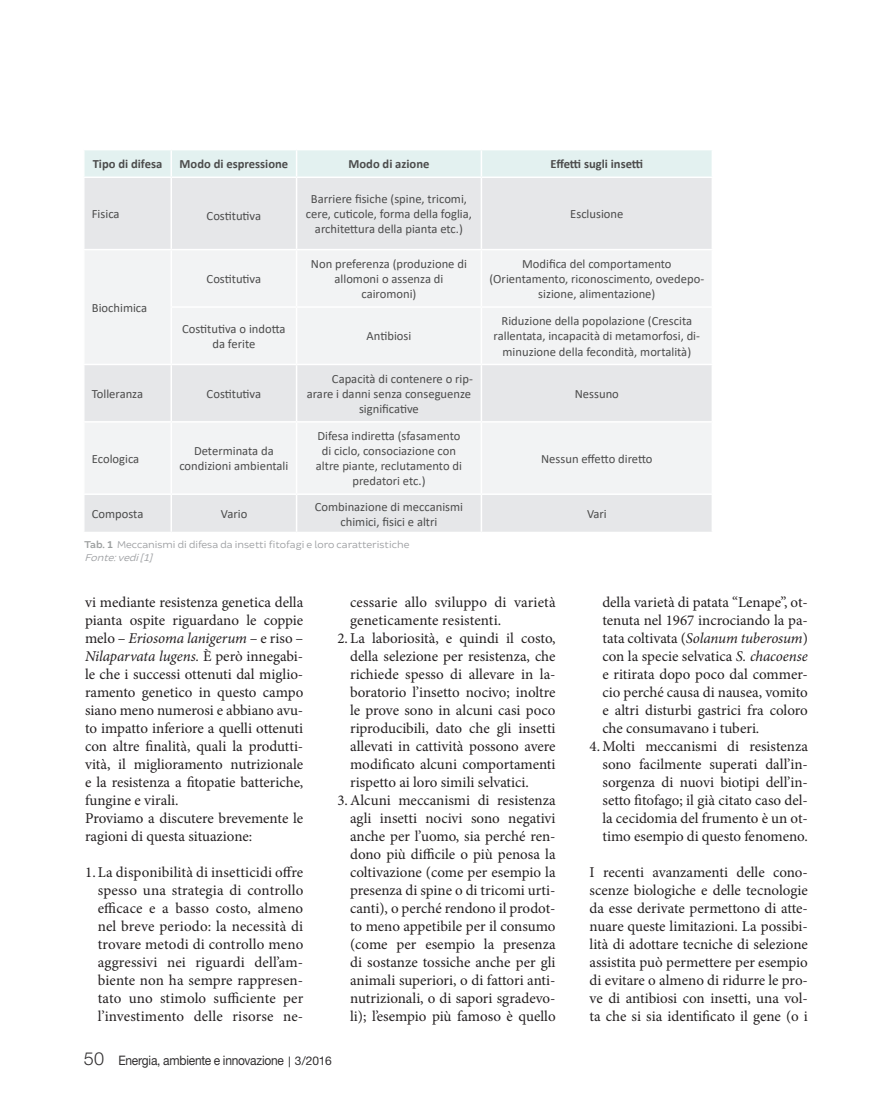
<style>
.page{position:relative;width:893px;height:1106px;background:#fff}
.page>*{position:absolute;margin:0;border:0;box-sizing:border-box;transform-origin:0 0}
.t1{font:15px/18px "Minion Pro";color:#231f20}
.t2{font:italic 15px "Minion Pro";letter-spacing:-.01em;color:#231f20}
.t3{font:13.05px "Helvetica Neue LT Std";letter-spacing:-.02em;color:#312f30;scale:.92 1}
.t4{font:12.6px/15.1px "Calibri";color:#4c4c4c;text-align:center}
.t5{font:700 12.6px "Calibri";color:#4c4c4c}
.t6{font:10.5px/13.5px "Brocha";color:#9d9fa2}
.s1{font-weight:600;color:#9c9f9f}
.s2{font-style:italic}
.s3{font-family:"Helvetica Neue";font-weight:300;font-size:18px}
.s4{font-family:"Calibri";font-size:12px}
.s5{font-size:12px}
.s6{font-style:normal}
</style>
<div class="page">
<div style="left:85px;top:178px;width:627px;height:353px;background:#e6e7e9"></div>
<svg style="left:85px;top:250px;width:627px;height:243px;fill:#f2f3f4"></svg>
<div style="left:84px;top:150px;width:628px;height:26px;background:#e3f1f0"></div>
<hr style="left:171px;top:178px;width:1px;height:71px;background:#fff">
<hr style="left:296px;top:178px;width:1px;height:71px;background:#fff">
<hr style="left:481px;top:178px;width:1px;height:71px;background:#fff">
<hr style="left:171px;top:365px;width:1px;height:56px;background:#fff">
<hr style="left:296px;top:365px;width:1px;height:56px;background:#fff">
<hr style="left:481px;top:365px;width:1px;height:56px;background:#fff">
<hr style="left:481px;top:495px;width:1px;height:36px;background:#fff">
<hr style="left:296px;top:495px;width:1px;height:36px;background:#fff">
<hr style="left:171px;top:495px;width:1px;height:36px;background:#fff">
<hr style="left:83px;top:249px;width:88px;height:1px;background:#fff">
<hr style="left:83px;top:364px;width:88px;height:1px;background:#fff">
<hr style="left:171px;top:249px;width:126px;height:1px;background:#fff">
<hr style="left:171px;top:250px;width:1px;height:56px;background:#fff">
<hr style="left:171px;top:306px;width:126px;height:2px;background:#fff">
<hr style="left:171px;top:308px;width:1px;height:56px;background:#fff">
<hr style="left:171px;top:364px;width:126px;height:1px;background:#fff">
<hr style="left:296px;top:308px;width:1px;height:56px;background:#fff">
<hr style="left:297px;top:364px;width:184px;height:1px;background:#fff">
<hr style="left:297px;top:249px;width:184px;height:1px;background:#fff">
<hr style="left:296px;top:250px;width:1px;height:56px;background:#fff">
<hr style="left:297px;top:306px;width:184px;height:2px;background:#fff">
<hr style="left:481px;top:308px;width:1px;height:56px;background:#fff">
<hr style="left:481px;top:364px;width:232px;height:1px;background:#fff">
<hr style="left:481px;top:249px;width:232px;height:1px;background:#fff">
<hr style="left:481px;top:250px;width:1px;height:56px;background:#fff">
<hr style="left:481px;top:306px;width:232px;height:2px;background:#fff">
<hr style="left:481px;top:421px;width:232px;height:1px;background:#fff">
<hr style="left:481px;top:493px;width:232px;height:2px;background:#fff">
<hr style="left:297px;top:421px;width:184px;height:1px;background:#fff">
<hr style="left:481px;top:422px;width:1px;height:71px;background:#fff">
<hr style="left:297px;top:493px;width:184px;height:2px;background:#fff">
<hr style="left:171px;top:421px;width:126px;height:1px;background:#fff">
<hr style="left:296px;top:422px;width:1px;height:71px;background:#fff">
<hr style="left:171px;top:493px;width:126px;height:2px;background:#fff">
<hr style="left:83px;top:421px;width:88px;height:1px;background:#fff">
<hr style="left:171px;top:422px;width:1px;height:71px;background:#fff">
<hr style="left:83px;top:493px;width:88px;height:2px;background:#fff">
<p class="t5" style="left:93px;top:155px;width:71px">Tipo di difesa</p>
<p class="t5" style="left:180px;top:155px;width:110px">Modo di espressione</p>
<p class="t5" style="left:348px;top:155px;width:83px">Modo di azione</p>
<p class="t5" style="left:550px;top:155px;width:94px">Effetti sugli insetti</p>
<p class="t4" style="left:92px;top:207px;width:29px">Fisica</p>
<p class="t4" style="left:207px;top:208px;width:56px">Costitutiva</p>
<p class="t4" style="left:306px;top:192px;width:168px">Barriere fisiche (spine, tricomi, cere, cuticole, forma della foglia, architettura della pianta etc.)</p>
<p class="t4" style="left:570px;top:207px;width:55px">Esclusione</p>
<p class="t4" style="left:92px;top:300px;width:57px">Biochimica</p>
<p class="t4" style="left:207px;top:272px;width:56px">Costitutiva</p>
<p class="t4" style="left:311px;top:257px;width:157px">Non preferenza (produzione di allomoni o assenza di cairomoni)</p>
<p class="t4" style="left:489px;top:257px;width:216px">Modifica del comportamento (Orientamento, riconoscimento, ovedepo&shy;sizione, alimentazione)</p>
<p class="t4" style="left:182px;top:322px;width:105px">Costitutiva o indotta da ferite</p>
<p class="t4" style="left:367px;top:329px;width:46px">Antibiosi</p>
<p class="t4" style="left:494px;top:314px;width:208px">Riduzione della popolazione (Crescita rallentata, incapacità di metamorfosi, di&shy;minuzione della fecondità, mortalità)</p>
<p class="t4" style="left:92px;top:386px;width:53px">Tolleranza</p>
<p class="t4" style="left:207px;top:386px;width:56px">Costitutiva</p>
<p class="t4" style="left:92px;top:452px;width:49px">Ecologica</p>
<p class="t4" style="left:179px;top:444px;width:110px">Determinata da condizioni ambientali</p>
<p class="t4" style="left:332px;top:371px;width:143px">Capacità di contenere o rip-</p>
<p class="t4" style="left:307px;top:386px;width:166px">arare i danni senza conseguenze</p>
<p class="t4" style="left:359px;top:402px;width:61px">significative</p>
<p class="t4" style="left:316px;top:429px;width:148px">Difesa indiretta (sfasamento di ciclo, consociazione con altre piante, reclutamento di predatori etc.)</p>
<p class="t4" style="left:575px;top:386px;width:46px">Nessuno</p>
<p class="t4" style="left:541px;top:451px;width:113px">Nessun effetto diretto</p>
<p class="t4" style="left:92px;top:507px;width:53px">Composta</p>
<p class="t4" style="left:221px;top:507px;width:28px">Vario</p>
<p class="t4" style="left:315px;top:499px;width:150px">Combinazione di meccanismi chimici, fisici e altri</p>
<p class="t4" style="left:587px;top:507px;width:21px">Vari</p>
<p class="t6" style="left:85px;top:537px;width:326px"><span class="s1">Tab. 1</span> Meccanismi di difesa da insetti fitofagi e loro caratteristiche<br><span class="s2">Fonte:vedi[1]</span></p>
<p class="t1" style="left:85px;top:593px;width:220px">vi mediante resistenza genetica della pianta ospite riguardano le coppie melo – <span class="s2">Eriosoma lanigerum</span> – e riso – <span class="s2">Nilaparvata lugens.</span> È però innegabi&shy;le che i successi ottenuti dal miglio&shy;ramento genetico in questo campo siano meno numerosi e abbiano avu&shy;to impatto inferiore a quelli ottenuti con altre finalità, quali la produtti&shy;vità, il miglioramento nutrizionale e la resistenza a fitopatie batteriche, fungine e virali.<br>Proviamo a discutere brevemente le ragioni di questa situazione:</p>
<p class="t1" style="left:98px;top:863px;width:207px;text-align:justify;text-indent:-13px">1.La disponibilità di insetticidi offre spesso una strategia di controllo efficace e a basso costo, almeno nel breve periodo: la necessità di trovare metodi di controllo meno aggressivi nei riguardi dell’am&shy;biente non ha sempre rappresen&shy;tato uno stimolo sufficiente per l’investimento delle risorse ne-</p>
<p class="t1" style="left:350px;top:593px;width:207px">cessarie allo sviluppo di varietà geneticamente resistenti.</p>
<p class="t1" style="left:337px;top:629px;width:220px">2. La laboriosità, e quindi il costo,</p>
<p class="t1" style="left:350px;top:647px;width:207px">della selezione per resistenza, che</p>
<p class="t1" style="left:350px;top:665px;width:207px">richiede spesso di allevare in la-</p>
<p class="t1" style="left:350px;top:683px;width:207px">boratorio l’insetto nocivo; inoltre</p>
<p class="t1" style="left:350px;top:701px;width:207px">le prove sono in alcuni casi poco</p>
<p class="t1" style="left:350px;top:719px;width:207px">riproducibili, dato che gli insetti</p>
<p class="t1" style="left:350px;top:737px;width:207px">allevati in cattività possono avere</p>
<p class="t1" style="left:350px;top:755px;width:207px">modificato alcuni comportamenti</p>
<p class="t1" style="left:350px;top:773px;width:180px">rispetto ai loro simili selvatici.</p>
<p class="t1" style="left:337px;top:791px;width:220px">3.Alcuni meccanismi di resistenza</p>
<p class="t1" style="left:350px;top:809px;width:207px">agli insetti nocivi sono negativi</p>
<p class="t1" style="left:350px;top:827px;width:207px">anche per l’uomo, sia perché ren-</p>
<p class="t1" style="left:350px;top:845px;width:207px">dono più difficile o più penosa la</p>
<p class="t1" style="left:350px;top:863px;width:207px">coltivazione (come per esempio la</p>
<p class="t1" style="left:350px;top:881px;width:207px">presenza di spine o di tricomi urti-</p>
<p class="t1" style="left:350px;top:899px;width:207px">canti), o perché rendono il prodot-</p>
<p class="t1" style="left:350px;top:917px;width:207px">to meno appetibile per il consumo</p>
<p class="t1" style="left:350px;top:935px;width:207px">(come per esempio la presenza</p>
<p class="t1" style="left:350px;top:953px;width:207px">di sostanze tossiche anche per gli</p>
<p class="t1" style="left:350px;top:971px;width:207px">animali superiori, o di fattori anti-</p>
<p class="t1" style="left:350px;top:989px;width:207px">nutrizionali, o di sapori sgradevo-</p>
<p class="t1" style="left:350px;top:1007px;width:207px">li); l’esempio più famoso è quello</p>
<p class="t3" style="left:84px;top:1052px;width:271px"><span class="s3">50</span> Energia, ambiente e innovazione <span class="s4">|</span> <span class="s5">3/2016</span></p>
<p class="t1" style="left:602px;top:593px;width:207px">della varietà di patata “Lenape”, ot-</p>
<p class="t1" style="left:602px;top:611px;width:207px">tenuta nel 1967 incrociando la pa-</p>
<p class="t2" style="left:602px;top:627px;width:207px"><span class="s6">tata coltivata (</span>Solanum tuberosum<span class="s6">)</span></p>
<p class="t1" style="left:602px;top:647px;width:207px">con la specie selvatica <span class="s2">S. chacoense</span></p>
<p class="t1" style="left:602px;top:665px;width:207px">e ritirata dopo poco dal commer-</p>
<p class="t1" style="left:602px;top:683px;width:207px">cio perché causa di nausea, vomito</p>
<p class="t1" style="left:602px;top:701px;width:207px">e altri disturbi gastrici fra coloro</p>
<p class="t1" style="left:602px;top:719px;width:158px">che consumavano i tuberi.</p>
<p class="t1" style="left:590px;top:737px;width:220px">4.Molti meccanismi di resistenza</p>
<p class="t1" style="left:602px;top:755px;width:207px">sono facilmente superati dall’in-</p>
<p class="t1" style="left:602px;top:773px;width:207px">sorgenza di nuovi biotipi dell’in-</p>
<p class="t1" style="left:602px;top:791px;width:207px">setto fitofago; il già citato caso del-</p>
<p class="t1" style="left:602px;top:809px;width:207px">la cecidomia del frumento è un ot-</p>
<p class="t1" style="left:602px;top:827px;width:207px">timo esempio di questo fenomeno.</p>
<p class="t1" style="left:590px;top:863px;width:220px;text-align:justify">I recenti avanzamenti delle cono&shy;scenze biologiche e delle tecnologie da esse derivate permettono di atte&shy;nuare queste limitazioni. La possibi&shy;lità di adottare tecniche di selezione assistita può permettere per esempio di evitare o almeno di ridurre le pro&shy;ve di antibiosi con insetti, una vol&shy;ta che si sia identificato il gene (o i</p>
</div>
